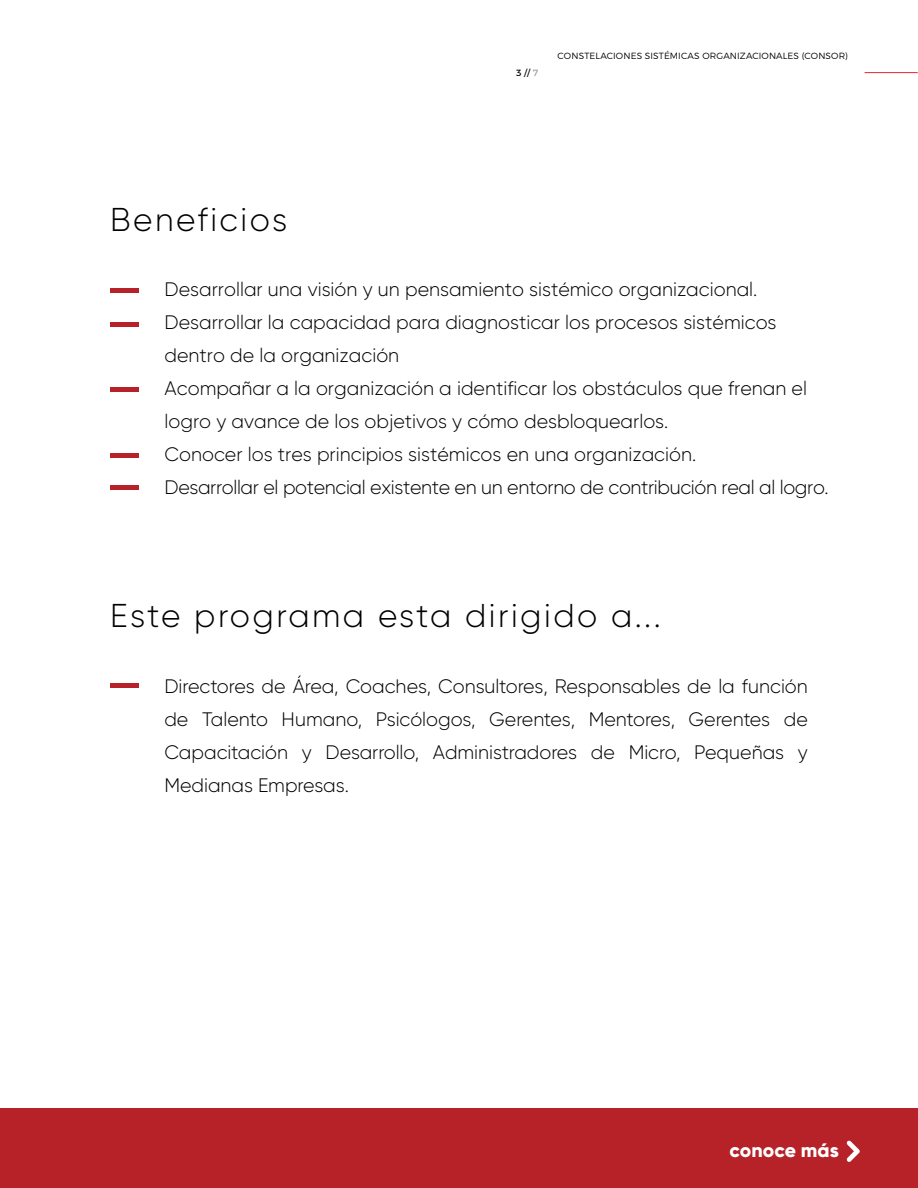
<style>
.page{position:relative;width:918px;height:1188px;background:#fff}
.page>*{position:absolute;margin:0;border:0;box-sizing:border-box;transform-origin:0 0}
.t1{font:300 33px "Gilroy";letter-spacing:.075em;color:#000}
.t2{font:300 19.5px/33px "Gilroy";color:#000}
.t3{font:800 19.5px "Gilroy";color:#fff}
.t4{font:300 9px "Montserrat";letter-spacing:.01em;color:#000}
.t5{font:9px "Montserrat";color:#000}
.s1{color:#9d9d9c}
</style>
<div class="page">
<hr style="left:865px;top:72px;width:53px;height:1px;background:#e62a32">
<div style="left:0;top:1108px;width:918px;height:80px;background:#b62228"></div>
<svg style="left:847px;top:1140px;width:13px;height:22px"></svg>
<hr style="left:110px;top:288px;width:29px;height:4px;background:#b62228">
<hr style="left:110px;top:323px;width:29px;height:4px;background:#b62228">
<div style="left:110px;top:387px;width:29px;height:5px;background:#b62228"></div>
<hr style="left:110px;top:454px;width:29px;height:4px;background:#b62228">
<hr style="left:110px;top:485px;width:29px;height:4px;background:#b62228">
<hr style="left:110px;top:683px;width:29px;height:4px;background:#b62228">
<h1 class="t1" style="left:110px;top:199px;width:179px">Beneficios</h1>
<p class="t5" style="left:516px;top:65px;width:24px">3 // <span class="s1">7</span></p>
<p class="t4" style="left:558px;top:49px;width:292px">CONSTELACIONES SISTÉMICAS ORGANIZACIONALES (CONSOR)</p>
<p class="t2" style="left:165px;top:273px;width:666px">Desarrollar una visión y un pensamiento sistémico organizacional.<br>Desarrollar la capacidad para diagnosticar los procesos sistémicos dentro de la organización<br>Acompañar a la organización a identificar los obstáculos que frenan el logro y avance de los objetivos y cómo desbloquearlos.<br>Conocer los tres principios sistémicos en una organización.<br>Desarrollar el potencial existente en un entorno de contribución real al logro.</p>
<h1 class="t1" style="left:110px;top:595px;width:552px">Este programa esta dirigido a...</h1>
<p class="t2" style="left:164px;top:669px;width:645px;text-align:justify">Directores de Área, Coaches, Consultores, Responsables de la función de Talento Humano, Psicólogos, Gerentes, Mentores, Gerentes de Capacitación y Desarrollo, Administradores de Micro, Pequeñas y Medianas Empresas.</p>
<p class="t3" style="left:730px;top:1138px;width:111px">conoce más</p>
</div>
